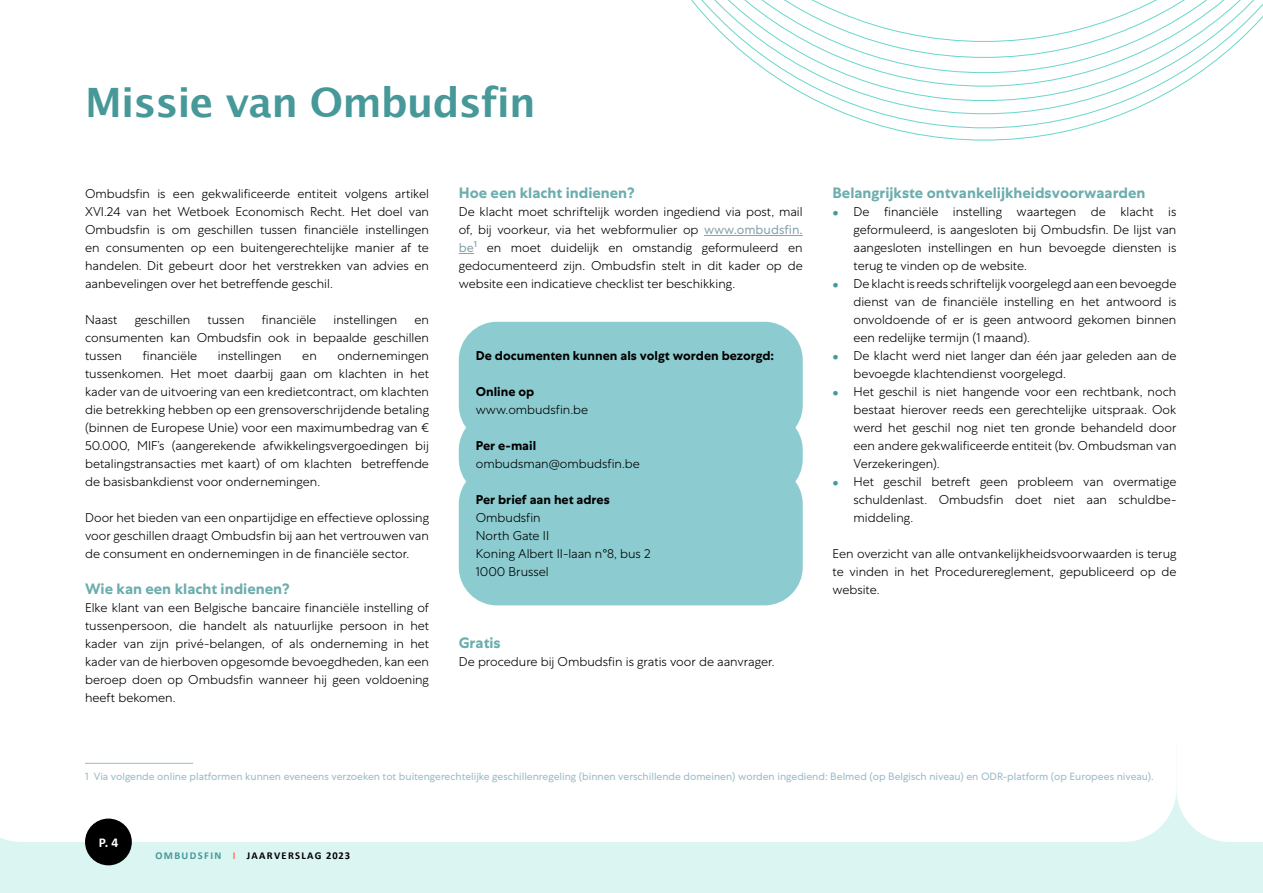
<style>
.page{position:relative;width:1263px;height:893px;background:#fff}
.page>*{position:absolute;margin:0;border:0;box-sizing:border-box;transform-origin:0 0}
.TIT1{font:700 40.5px "Lucida Grande";letter-spacing:-.02em;color:#479899}
.INT2{font:700 15px "Centra No 1";color:#6cadad}
.t1{font:700 13.5px "Calibri";color:#fff}
.TXT{font:300 12.75px/18px "Centra No 1";color:#000;text-align:justify}
.TXT_encadre{font:300 12.75px/18px "Centra No 1";color:#000}
.TXT_encadre-2{font:700 12.75px "Centra No 1";color:#000}
.Note{font:10.5px "Centra No 1";color:#99bac7}
.t2{font:700 10.5px "Calibri";letter-spacing:.13em;color:#000}
.s1{font-weight:400;color:#87a4ac}
.s2{font-weight:700}
.s3{font-weight:700;font-size:18px;color:#479899}
.s4{color:#479899}
.s5{color:#ff7554}
</style>
<div class="page">
<div style="left:0;top:742px;width:1263px;height:151px;background:#daf5f2"></div>
<svg style="left:0;top:433px;width:1176px;height:409px"></svg>
<svg style="left:1176px;top:742px;width:87px;height:100px;background:#fcfefe"></svg>
<div style="left:85px;top:819px;width:47px;height:46px;background:#000;border-radius:50%"></div>
<hr style="left:85px;top:763px;width:108px;height:1px;background:#98b9c8">
<hr style="left:704px;top:235px;width:99px;height:1px;background:#87a4ac">
<svg style="left:459px;top:253px;width:15px;height:1px"></svg>
<div style="left:459px;top:322px;width:344px;height:121px;background:#8cccd0;border-radius:38px"></div>
<div style="left:459px;top:412px;width:344px;height:85px;background:#8cccd0;border-radius:38px"></div>
<div style="left:459px;top:466px;width:344px;height:139px;background:#8cccd0;border-radius:38px"></div>
<svg style="left:888px;top:128px;width:193px;height:13px"></svg>
<svg style="left:845px;top:114px;width:279px;height:14px"></svg>
<svg style="left:816px;top:101px;width:336px;height:13px"></svg>
<svg style="left:791px;top:87px;width:387px;height:14px"></svg>
<svg style="left:769px;top:73px;width:431px;height:14px"></svg>
<svg style="left:749px;top:58px;width:471px;height:15px"></svg>
<svg style="left:691px;top:0;width:572px;height:58px"></svg>
<p class="TIT1" style="left:85px;top:69px;width:452px">Missie van Ombudsfin</p>
<p class="TXT" style="left:85px;top:185px;width:345px">Ombudsfin is een gekwalificeerde entiteit volgens artikel XVI.24 van het Wetboek Economisch Recht. Het doel van Ombudsfin is om geschillen tussen financiële instellingen en consumenten op een buitengerechtelijke manier af te handelen. Dit gebeurt door het verstrekken van advies en aanbevelingen over het betreffende geschil.</p>
<p class="TXT" style="left:85px;top:311px;width:34px">Naast</p>
<p class="TXT" style="left:135px;top:311px;width:57px">geschillen</p>
<p class="TXT" style="left:208px;top:311px;width:38px">tussen</p>
<p class="TXT" style="left:262px;top:311px;width:56px">financiële</p>
<p class="TXT" style="left:334px;top:311px;width:65px">instellingen</p>
<p class="TXT" style="left:85px;top:311px;width:345px;text-indent:329px">en consumenten kan Ombudsfin ook in bepaalde geschillen tussen</p>
<p class="TXT" style="left:143px;top:347px;width:56px">financiële</p>
<p class="TXT" style="left:218px;top:347px;width:65px">instellingen</p>
<p class="TXT" style="left:302px;top:347px;width:16px">en</p>
<p class="TXT" style="left:85px;top:347px;width:345px;text-indent:252px">ondernemingen tussenkomen. Het moet daarbij gaan om klachten in het kader van de uitvoering van een kredietcontract, om klachten die betrekking hebben op een grensoverschrijdende betaling (binnen de Europese Unie) voor een maximumbedrag van € 50.000, MIF’s (aangerekende afwikkelingsvergoedingen bij betalingstransacties met kaart) of om klachten betreffende de basisbankdienst voor ondernemingen.</p>
<p class="TXT" style="left:85px;top:509px;width:345px">Door het bieden van een onpartijdige en effectieve oplossing voor geschillen draagt Ombudsfin bij aan het vertrouwen van de consument en ondernemingen in de financiële sector.</p>
<p class="INT2" style="left:85px;top:580px;width:206px">Wie kan een klacht indienen?</p>
<p class="TXT" style="left:85px;top:599px;width:345px">Elke klant van een Belgische bancaire financiële instelling of tussenpersoon, die handelt als natuurlijke persoon in het kader van zijn privé-belangen, of als onderneming in het kader van de hierboven opgesomde bevoegdheden, kan een beroep doen op Ombudsfin wanneer hij geen voldoening heeft bekomen.</p>
<p class="INT2" style="left:459px;top:184px;width:177px">Hoe een klacht indienen?</p>
<p class="TXT" style="left:459px;top:203px;width:345px">De klacht moet schriftelijk worden ingediend via post, mail of, bij voorkeur, via het webformulier op <span class="s1">www.ombudsfin. be</span><sup>1</sup> en moet duidelijk en omstandig geformuleerd en gedocumenteerd zijn. Ombudsfin stelt in dit kader op de website een indicatieve checklist ter beschikking.</p>
<p class="TXT_encadre-2" style="left:476px;top:348px;width:300px">De documenten kunnen als volgt worden bezorgd:</p>
<p class="TXT_encadre" style="left:476px;top:383px;width:114px"><span class="s2">Online op </span>www.ombudsfin.be</p>
<p class="TXT_encadre" style="left:476px;top:437px;width:166px"><span class="s2">Per e-mail </span>ombudsman@ombudsfin.be</p>
<p class="TXT_encadre" style="left:476px;top:491px;width:176px"><span class="s2">Per brief aan het adres<br></span>Ombudsfin<br>North Gate II<br>Koning Albert II-laan n°8, bus 2<br>1000 Brussel</p>
<p class="INT2" style="left:459px;top:634px;width:43px">Gratis</p>
<p class="TXT" style="left:459px;top:653px;width:317px">De procedure bij Ombudsfin is gratis voor de aanvrager.</p>
<p class="INT2" style="left:832px;top:184px;width:314px">Belangrijkste ontvankelijkheidsvoorwaarden</p>
<p class="TXT" style="left:853px;top:203px;width:324px;text-indent:-21px"><span class="s3">•</span> De financiële instelling waartegen de klacht is geformuleerd, is aangesloten bij Ombudsfin. De lijst van aangesloten instellingen en hun bevoegde diensten is terug te vinden op de website.</p>
<p class="TXT" style="left:853px;top:275px;width:324px;text-indent:-21px"><span class="s3">•</span> De klacht is reeds schriftelijk voorgelegd aan een bevoegde dienst van de financiële instelling en het antwoord is onvoldoende of er is geen antwoord gekomen binnen een redelijke termijn (1 maand).</p>
<p class="TXT" style="left:853px;top:347px;width:324px;text-indent:-21px"><span class="s3">•</span> De klacht werd niet langer dan één jaar geleden aan de bevoegde klachtendienst voorgelegd.</p>
<p class="TXT" style="left:853px;top:383px;width:324px;text-indent:-21px"><span class="s3">•</span> Het geschil is niet hangende voor een rechtbank, noch bestaat hierover reeds een gerechtelijke uitspraak. Ook werd het geschil nog niet ten gronde behandeld door een andere gekwalificeerde entiteit (bv. Ombudsman van Verzekeringen).</p>
<p class="TXT" style="left:853px;top:473px;width:324px;text-align:left;text-indent:-21px"><span class="s3">•</span> Het geschil betreft geen probleem van overmatige schuldenlast. Ombudsfin doet niet aan schuldbe&shy;middeling.</p>
<p class="TXT" style="left:832px;top:545px;width:345px">Een overzicht van alle ontvankelijkheidsvoorwaarden is terug te vinden in het Procedurereglement, gepubliceerd op de website.</p>
<p class="Note" style="left:85px;top:771px;width:1070px">1 Via volgende online platformen kunnen eveneens verzoeken tot buitengerechtelijke geschillenregeling (binnen verschillende domeinen) worden ingediend: Belmed (op Belgisch niveau) en ODR-platform (op Europees niveau).</p>
<p class="t1" style="left:99px;top:834px;width:21px">P. 4</p>
<p class="t2" style="left:155px;top:849px;width:196px"><span class="s4">OMBUDSFIN</span> <span class="s5">I</span> JAARVERSLAG 2023</p>
</div>
